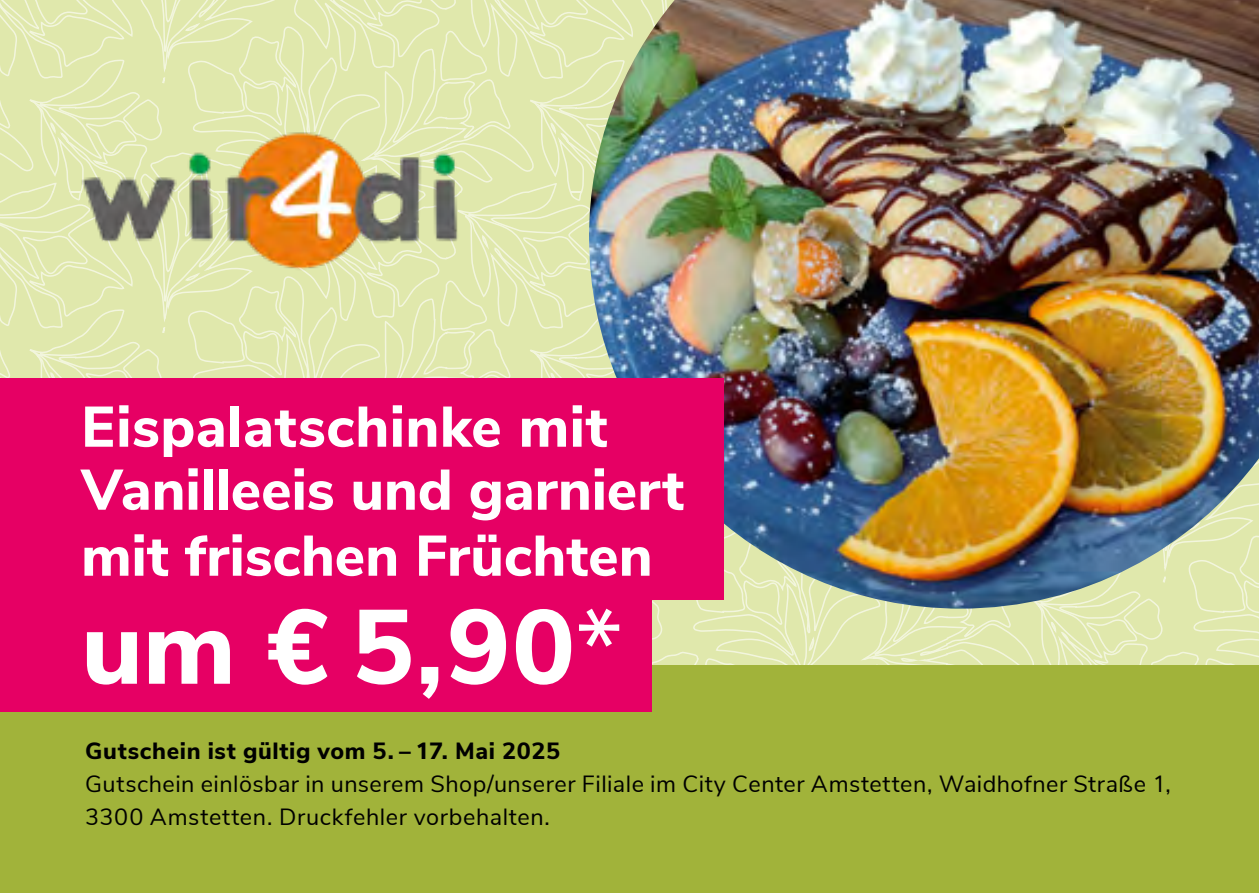
<style>
.page{position:relative;width:1259px;height:893px;background:#fff}
.page>*{position:absolute;margin:0;border:0;box-sizing:border-box;transform-origin:0 0}
.Aktionstext{font:800 105px "Nunito Sans";color:#fff}
.Aktionstext-2{font:800 57px/63px "Nunito Sans";color:#fff}
.Kleintext{font:23.4px/33px "Nunito Sans";letter-spacing:.02em;color:#000}
.Kleintext-2{font:800 23.4px "Nunito Sans";letter-spacing:.03em;color:#000}
.s1{font-weight:400}
</style>
<div class="page">
<svg style="left:0;top:0;width:409px;height:379px;background:#e2e8b1"></svg>
<svg style="left:409px;top:0;width:448px;height:665px;background:#e2e8b1"></svg>
<svg style="left:857px;top:609px;width:402px;height:56px;background:#e2e9b3"></svg>
<div style="left:0;top:665px;width:1259px;height:228px;background:#a1b33a"></div>
<img style="left:589px;top:0;width:670px;height:609px">
<img style="left:1064px;top:0;width:195px;height:133px">
<div style="left:0;top:529px;width:652px;height:183px;background:#e60064"></div>
<div style="left:0;top:379px;width:723px;height:221px;background:#e60064"></div>
<img style="left:53px;top:106px;width:435px;height:184px">
<p class="Aktionstext-2" style="left:81px;top:392px;width:604px">Eispalatschinke mit<br>Vanilleeis und garniert</p>
<p class="Aktionstext-2" style="left:81px;top:521px;width:573px">mit frischen Früchten</p>
<p class="Aktionstext" style="left:81px;top:570px;width:543px">um € 5,90<span class="s1">*</span></p>
<p class="Kleintext-2" style="left:85px;top:734px;width:477px">Gutschein ist gültig vom 5. – 17. Mai 2025</p>
<p class="Kleintext" style="left:85px;top:766px;width:1087px">Gutschein einlösbar in unserem Shop/unserer Filiale im City Center Amstetten, Waidhofner Straße 1,<br>3300 Amstetten. Druckfehler vorbehalten.</p>
</div>
